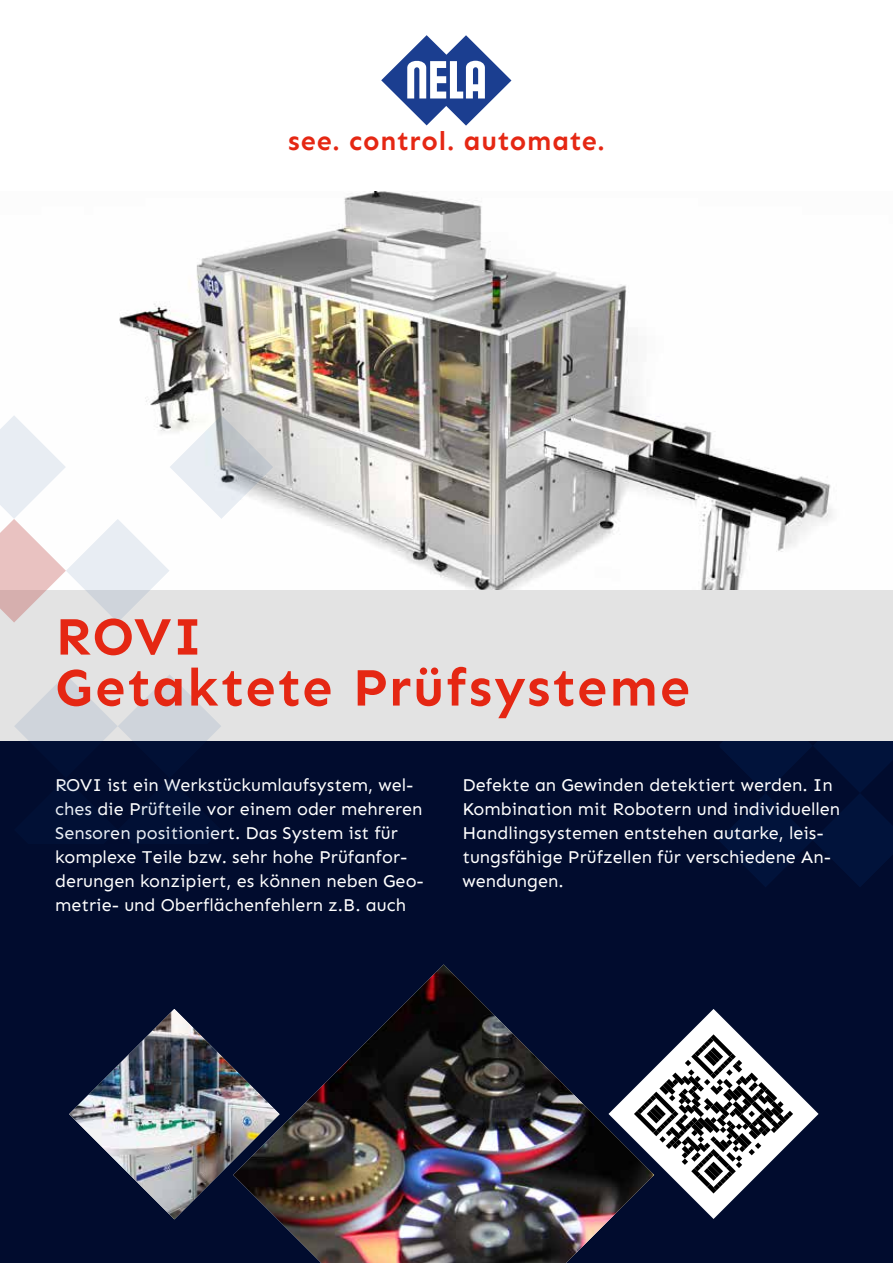
<style>
.page{position:relative;width:893px;height:1263px;background:#fff}
.page>*{position:absolute;margin:0;border:0;box-sizing:border-box;transform-origin:0 0}
.t1{font:700 54px/51px "Sen";letter-spacing:.025em;color:#e52713}
.t2{font:700 27px "Sen";letter-spacing:.025em;color:#e52713}
.t3{font:18px/24px "Sen";color:#fff}
</style>
<div class="page">
<div style="left:0;top:191px;width:893px;height:1072px;background:#010c2e"></div>
<svg style="left:720px;top:741px;width:173px;height:146px"></svg>
<img style="left:0;top:191px;width:893px;height:399px">
<svg style="left:381px;top:35px;width:130px;height:90px"></svg>
<svg style="left:665px;top:1009px;width:154px;height:210px"></svg>
<div style="left:231px;top:963px;width:434px;height:300px;background:#010c2e;opacity:.17"></div>
<img style="left:233px;top:964px;width:421px;height:299px">
<div style="left:68px;top:1008px;width:217px;height:217px;background:#010c2e;opacity:.17"></div>
<img style="left:69px;top:1009px;width:211px;height:210px">
<div style="left:0;top:590px;width:893px;height:151px;background:#e3e3e3"></div>
<svg style="left:0;top:287px;width:374px;height:335px"></svg>
<svg style="left:14px;top:675px;width:207px;height:66px"></svg>
<h2 class="t2" style="left:288px;top:126px;width:318px">see. control. automate.</h2>
<h1 class="t1" style="left:55px;top:611px;width:636px">ROVI<br>Getaktete Prüfsysteme</h1>
<p class="t3" style="left:55px;top:773px;width:370px">ROVI ist ein Werkstückumlaufsystem, wel&shy;ches die Prüfteile vor einem oder mehreren Sensoren positioniert. Das System ist für komplexe Teile bzw. sehr hohe Prüfanfor&shy;derungen konzipiert, es können neben Geo&shy;metrie- und Oberflächenfehlern z.B. auch</p>
<p class="t3" style="left:462px;top:773px;width:379px">Defekte an Gewinden detektiert werden. In Kombination mit Robotern und individuellen Handlingsystemen entstehen autarke, leis&shy;tungsfähige Prüfzellen für verschiedene An&shy;wendungen.</p>
</div>
